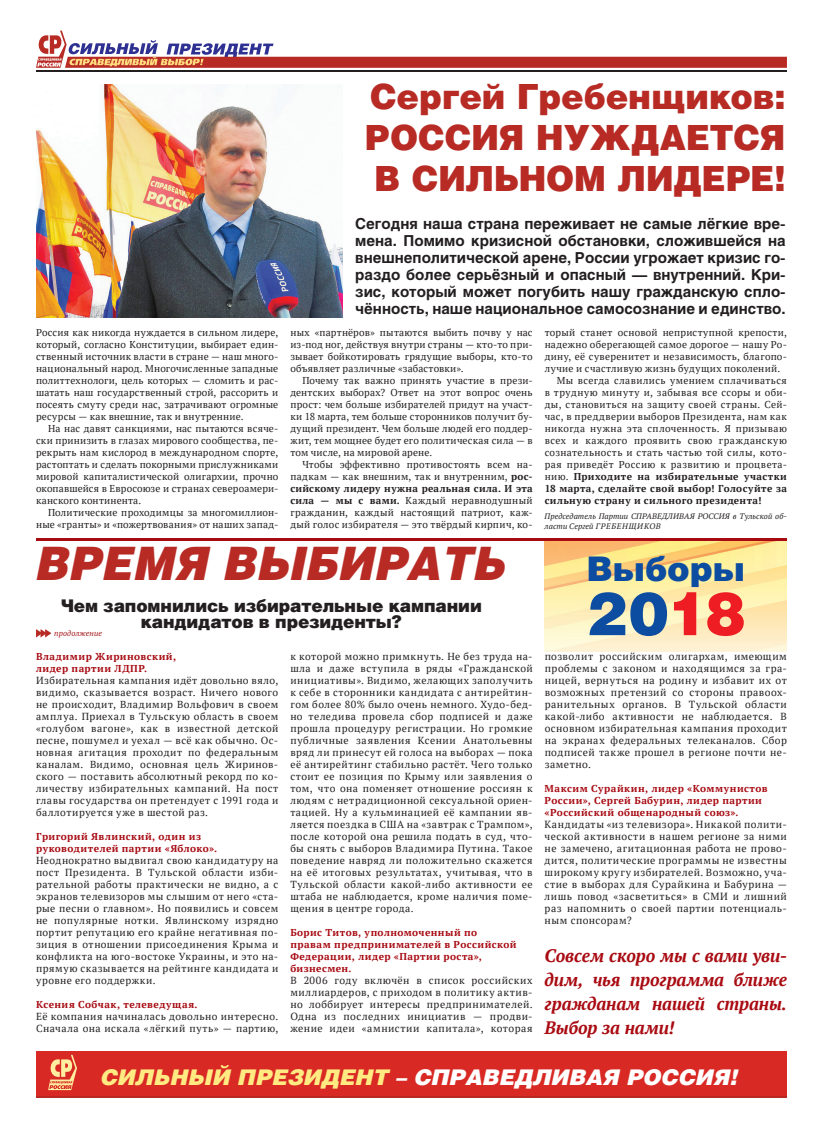
<style>
.page{position:relative;width:823px;height:1134px;background:#fff}
.page>*{position:absolute;margin:0;border:0;box-sizing:border-box;transform-origin:0 0}
.t1{font:900 60px "Helios";color:#0d4da1}
.t2{font:italic 900 46.2px "Helios";color:#b82b25;scale:.94 1}
.t3{font:900 34.8px/41.3px "Helios";letter-spacing:-.005em;color:#b82b25;text-align:justify}
.t4{font:900 34px "Helios";letter-spacing:-.005em;color:#0d4da1}
.t5{font:italic 900 21.6px "Helios";color:#fff}
.t6{font:italic 700 18px/24px "PT Serif";letter-spacing:-.005em;color:#a90b12;text-align:justify}
.t7{font:900 17.5px/16.1px "Helios";letter-spacing:-.005em;color:#231f20;text-align:center}
.t8{font:700 15px/17px "Helios";color:#231f20;text-align:justify}
.t9{font:10.3px/12px "PT Serif";letter-spacing:.05em;color:#231f20;text-align:justify}
.t10{font:10.2px/12px "PT Serif";letter-spacing:.05em;color:#231f20;text-align:justify}
.t11{font:10px/12px "PT Serif";letter-spacing:.03em;color:#231f20;text-align:justify}
.t12{font:700 10px/12px "PT Serif";letter-spacing:.045em;color:#a70a12}
.t13{font:700 10px "PT Serif";letter-spacing:.04em;color:#231f20}
.t14{font:italic 8px/10px "PT Serif";letter-spacing:.01em;color:#231f20}
.t15{font:italic 8px "PT Serif";letter-spacing:.01em;color:#a61c1f}
.s1{font-weight:700}
.s2{font-weight:400}
.s3{color:#ee1d23}
.s4{color:#ffeb82}
</style>
<div class="page">
<hr style="left:36px;top:1095px;width:750px;height:3px;background:#b82b25">
<div style="left:36px;top:1051px;width:750px;height:45px;background:#d82924"></div>
<svg style="left:48px;top:1055px;width:29px;height:35px"></svg>
<hr style="left:36px;top:70px;width:750px;height:2px;background:#231f20">
<svg style="left:36px;top:31px;width:750px;height:37px"></svg>
<img style="left:544px;top:540px;width:242px;height:111px">
<img style="left:36px;top:84px;width:306px;height:233px">
<svg style="left:36px;top:629px;width:15px;height:8px"></svg>
<hr style="left:36px;top:538px;width:750px;height:2px;background:#a70a12">
<h3 class="t3" style="left:364px;top:74px;width:422px">Сергей Гребенщиков:<br>РОССИЯ НУЖДАЕТСЯ В СИЛЬНОМ ЛИДЕРЕ!</h3>
<p class="t11" style="left:36px;top:326px;width:244px">Россия как никогда нуждается в сильном лидере, который, согласно Конституции, выбирает един&shy;ственный источник власти в стране — наш много&shy;национальный народ. Многочисленные западные политтехнологи, цель которых — сломить и рас&shy;шатать наш государственный строй, рассорить и посеять смуту среди нас, затрачивают огромные ресурсы — как внешние, так и внутренние.</p>
<p class="t11" style="left:36px;top:422px;width:244px;text-indent:12px">На нас давят санкциями, нас пытаются всяче&shy;ски принизить в глазах мирового сообщества, пе&shy;рекрыть нам кислород в международном спорте, растоптать и сделать покорными прислужниками мировой капиталистической олигархии, прочно окопавшейся в Евросоюзе и странах североамери&shy;канского континента.</p>
<p class="t11" style="left:36px;top:506px;width:244px;text-align:right">Политические проходимцы за многомиллион&shy;ные «гранты» и «пожертвования» от наших запад-</p>
<p class="t8" style="left:355px;top:215px;width:431px">Сегодня наша страна переживает не самые лёгкие вре&shy;мена. Помимо кризисной обстановки, сложившейся на внешнеполитической арене, России угрожает кризис го&shy;раздо более серьёзный и опасный — внутренний. Кри&shy;зис, который может погубить нашу гражданскую спло&shy;чённость, наше национальное самосознание и единство.</p>
<p class="t11" style="left:290px;top:326px;width:244px">ных «партнёров» пытаются выбить почву у нас из-под ног, действуя внутри страны — кто-то при&shy;зывает бойкотировать грядущие выборы, кто-то объявляет различные «забастовки».</p>
<p class="t11" style="left:290px;top:374px;width:244px;text-indent:12px">Почему так важно принять участие в прези&shy;дентских выборах? Ответ на этот вопрос очень прост: чем больше избирателей придут на участ&shy;ки 18 марта, тем больше сторонников получит бу&shy;дущий президент. Чем больше людей его поддер&shy;жит, тем мощнее будет его политическая сила — в том числе, на мировой арене.</p>
<p class="t11" style="left:290px;top:458px;width:244px;text-indent:12px">Чтобы эффективно противостоять всем на&shy;падкам — как внешним, так и внутренним, <span class="s1">рос&shy;сийскому лидеру нужна реальная сила. И эта сила — мы с вами.</span> Каждый неравнодушный гражданин, каждый настоящий патриот, каж&shy;дый голос избирателя — это твёрдый кирпич, ко-</p>
<p class="t11" style="left:544px;top:326px;width:244px">торый станет основой неприступной крепости,</p>
<p class="t11" style="left:544px;top:338px;width:244px">надежно оберегающей самое дорогое — нашу Ро-</p>
<p class="t11" style="left:544px;top:350px;width:244px">дину, её суверенитет и независимость, благопо-</p>
<p class="t11" style="left:544px;top:362px;width:237px">лучие и счастливую жизнь будущих поколений.</p>
<p class="t11" style="left:556px;top:374px;width:232px">Мы всегда славились умением сплачиваться</p>
<p class="t11" style="left:544px;top:386px;width:244px">в трудную минуту и, забывая все ссоры и оби-</p>
<p class="t11" style="left:544px;top:398px;width:244px">ды, становиться на защиту своей страны. Сей-</p>
<p class="t11" style="left:544px;top:410px;width:244px">час, в преддверии выборов Президента, нам как</p>
<p class="t11" style="left:544px;top:422px;width:244px">никогда нужна эта сплоченность. Я призываю</p>
<p class="t11" style="left:544px;top:434px;width:244px">всех и каждого проявить свою гражданскую</p>
<p class="t11" style="left:544px;top:446px;width:244px">сознательность и стать частью той силы, кото-</p>
<p class="t11" style="left:544px;top:458px;width:244px">рая приведёт Россию к развитию и процвета-</p>
<p class="t13" style="left:544px;top:470px;width:244px"><span class="s2">нию.</span> Приходите на избирательные участки</p>
<p class="t13" style="left:544px;top:482px;width:244px">18 марта, сделайте свой выбор! Голосуйте за</p>
<p class="t13" style="left:544px;top:494px;width:218px">сильную страну и сильного президента!</p>
<p class="t14" style="left:544px;top:511px;width:244px">Председатель Партии СПРАВЕДЛИВАЯ РОССИЯ в Тульской об&shy;ласти Сергей ГРЕБЕНЩИКОВ</p>
<h2 class="t2" style="left:36px;top:535px;width:501px">ВРЕМЯ ВЫБИРАТЬ</h2>
<h3 class="t7" style="left:61px;top:597px;width:422px">Чем запомнились избирательные кампании кандидатов в президенты?</h3>
<p class="t15" style="left:54px;top:628px;width:49px">продолжение</p>
<p class="t12" style="left:36px;top:650px;width:141px">Владимир Жириновский, лидер партии ЛДПР.</p>
<p class="t10" style="left:36px;top:674px;width:244px">Избирательная кампания идёт довольно вяло, видимо, сказывается возраст. Ничего нового не происходит, Владимир Вольфович в своем амплуа. Приехал в Тульскую область в своем «голубом вагоне», как в известной детской песне, пошумел и уехал — всё как обычно. Ос&shy;новная агитация проходит по федеральным каналам. Видимо, основная цель Жиринов&shy;ского — поставить абсолютный рекорд по ко&shy;личеству избирательных кампаний. На пост главы государства он претендует с 1991 года и баллотируется уже в шестой раз.</p>
<p class="t12" style="left:36px;top:830px;width:182px">Григорий Явлинский, один из руководителей партии «Яблоко».</p>
<p class="t10" style="left:36px;top:854px;width:244px">Неоднократно выдвигал свою кандидатуру на пост Президента. В Тульской области изби&shy;рательной работы практически не видно, а с экранов телевизоров мы слышим от него «ста&shy;рые песни о главном». Но появились и совсем не популярные нотки. Явлинскому изрядно портит репутацию его крайне негативная по&shy;зиция в отношении присоединения Крыма и конфликта на юго-востоке Украины, и это на&shy;прямую сказывается на рейтинге кандидата и уровне его поддержки.</p>
<p class="t12" style="left:36px;top:998px;width:163px">Ксения Собчак, телеведущая.</p>
<p class="t10" style="left:36px;top:1010px;width:244px">Её компания начиналась довольно интересно.<br>Сначала она искала «лёгкий путь» — партию,</p>
<p class="t10" style="left:290px;top:650px;width:244px">к которой можно примкнуть. Не без труда на&shy;шла и даже вступила в ряды «Гражданской инициативы». Видимо, желающих заполучить к себе в сторонники кандидата с антирейтин&shy;гом более 80% было очень немного. Худо-бед&shy;но теледива провела сбор подписей и даже прошла процедуру регистрации. Но громкие публичные заявления Ксении Анатольевны вряд ли принесут ей голоса на выборах — пока её антирейтинг стабильно растёт. Чего только стоит ее позиция по Крыму или заявления о том, что она поменяет отношение россиян к людям с нетрадиционной сексуальной ориен&shy;тацией. Ну а кульминацией её кампании яв&shy;ляется поездка в США на «завтрак с Трампом», после которой она решила подать в суд, что&shy;бы снять с выборов Владимира Путина. Такое поведение навряд ли положительно скажется на её итоговых результатах, учитывая, что в Тульской области какой-либо активности ее штаба не наблюдается, кроме наличия поме&shy;щения в центре города.</p>
<p class="t12" style="left:290px;top:926px;width:227px">Борис Титов, уполномоченный по правам предпринимателей в Российской<br>Федерации, лидер «Партии роста», бизнесмен.</p>
<p class="t9" style="left:290px;top:974px;width:244px">В 2006 году включён в список российских миллиардеров, с приходом в политику актив&shy;но лоббирует интересы предпринимателей.<br>Одна из последних инициатив — продви&shy;жение идеи «амнистии капитала», которая</p>
<h3 class="t4" style="left:586px;top:547px;width:160px">Выборы</h3>
<h1 class="t1" style="left:585px;top:576px;width:161px">20<span class="s3">18</span></h1>
<p class="t9" style="left:544px;top:650px;width:244px">позволит российским олигархам, имеющим проблемы с законом и находящимся за гра&shy;ницей, вернуться на родину и избавит их от возможных претензий со стороны правоох&shy;ранительных органов. В Тульской области какой-либо активности не наблюдается. В основном избирательная кампания проходит на экранах федеральных телеканалов. Сбор подписей также прошел в регионе почти не&shy;заметно.</p>
<p class="t12" style="left:544px;top:782px;width:224px">Максим Сурайкин, лидер «Коммунистов<br>России», Сергей Бабурин, лидер партии «Российский общенародный союз».</p>
<p class="t9" style="left:544px;top:818px;width:244px">Кандидаты «из телевизора». Никакой полити&shy;ческой активности в нашем регионе за ними не замечено, агитационная работа не прово&shy;дится, политические программы не известны широкому кругу избирателей. Возможно, уча&shy;стие в выборах для Сурайкина и Бабурина — лишь повод «засветиться» в СМИ и лишний раз напомнить о своей партии потенциаль&shy;ным спонсорам?</p>
<h3 class="t6" style="left:544px;top:943px;width:244px">Совсем скоро мы с вами уви&shy;дим, чья программа ближе гражданам нашей страны.<br>Выбор за нами!</h3>
<h3 class="t5" style="left:101px;top:1063px;width:638px"><span class="s4">СИЛЬНЫЙ ПРЕЗИДЕНТ</span> – СПРАВЕДЛИВАЯ РОССИЯ!</h3>
</div>
